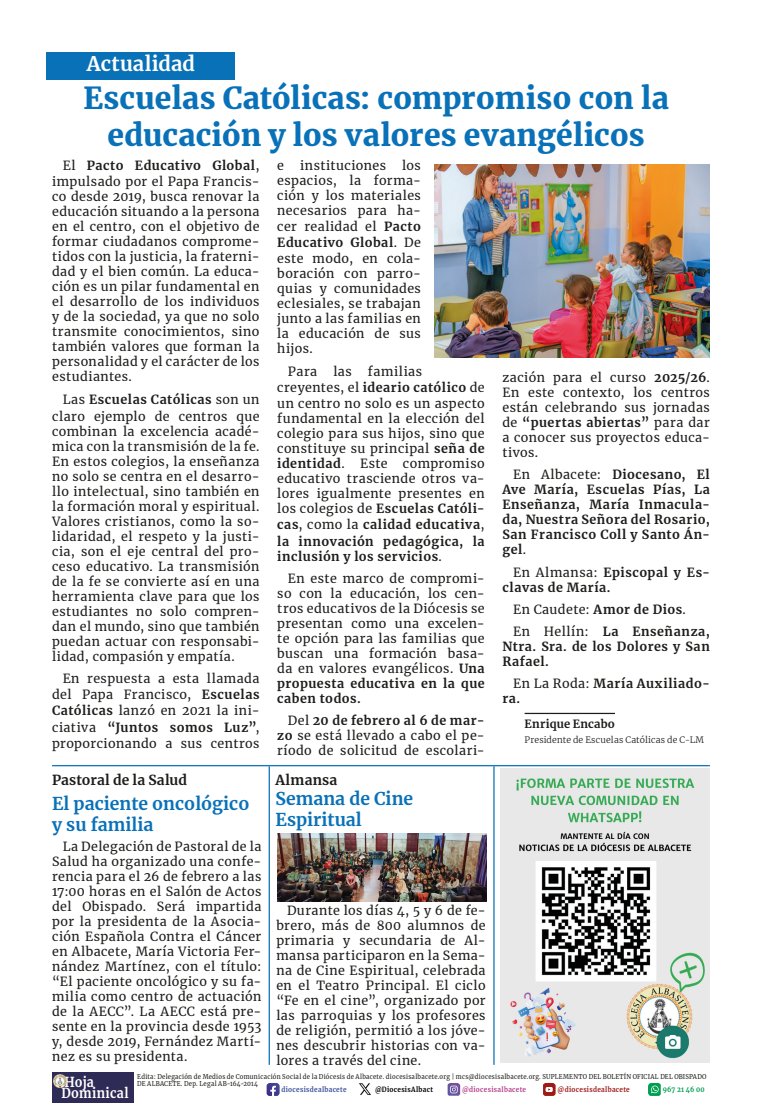
<style>
.page{position:relative;width:762px;height:1117px;background:#fff}
.page>*{position:absolute;margin:0;border:0;box-sizing:border-box;transform-origin:0 0}
.titular_sobre_foto{font:900 30px/37.5px "Merriweather";letter-spacing:.005em;color:#0971b8;text-align:center}
.CARTA_DEL_OBISPO{font:700 20px "Merriweather";letter-spacing:.005em;color:#fff}
.t1{font:700 17.5px "Merriweather";color:#0971b8}
.Firma_de_autor{font:700 13.75px "Merriweather";letter-spacing:.01em;color:#1d1d1b}
._0__hoja_dominical{font:700 13.62px "Merriweather";letter-spacing:.02em;color:#fff;scale:.91 1}
.t2{font:12.5px/15px "Merriweather";letter-spacing:.035em;color:#1d1d1b;text-align:justify}
.t3{font:700 12.5px/15px "Merriweather";letter-spacing:.045em;color:#1d1d1b}
.escritor_del_evangelio{font:700 11.25px "Merriweather";letter-spacing:.015em;color:#1d1d1b}
.escritor_del_evangelio-2{font:300 8.75px "Merriweather";letter-spacing:.015em;color:#1d1d1b}
._0__hoja_dominical-2{font:700 7px "Merriweather";letter-spacing:.045em;color:#9f1d1b;scale:.91 1}
._0__hoja_dominical-3{font:700 7px "Merriweather";letter-spacing:.045em;color:#3f529c;scale:.91 1}
._0__hoja_dominical-4{font:700 7px "Merriweather";letter-spacing:.05em;color:#b6428d;scale:.91 1}
._0__hoja_dominical-5{font:700 7px "Merriweather";letter-spacing:.05em;color:#000;scale:.91 1}
._0__hoja_dominical-6{font:700 7px "Merriweather";letter-spacing:.015em;color:#009c53;scale:.91 1}
._0__hoja_dominical-7{font:6.62px/7.1px "Merriweather";letter-spacing:.04em;color:#1d1d1b;scale:.91 1}
.s1{font-weight:700}
.s2{font-weight:400}
</style>
<div class="page">
<div style="left:47px;top:52px;width:188px;height:27px;background:#0971b8"></div>
<hr style="left:52px;top:764px;width:658px;height:2px;background:#0971b8">
<div style="left:52px;top:1072px;width:82px;height:30px;background:#2e2b56"></div>
<svg style="left:54px;top:1074px;width:12px;height:12px"></svg>
<svg style="left:267px;top:1083px;width:13px;height:12px"></svg>
<svg style="left:448px;top:1083px;width:12px;height:12px"></svg>
<svg style="left:543px;top:1083px;width:12px;height:12px"></svg>
<svg style="left:648px;top:1083px;width:13px;height:12px"></svg>
<svg style="left:359px;top:1083px;width:12px;height:12px"></svg>
<hr style="left:493px;top:766px;width:1px;height:298px;background:#0971b8">
<img style="left:435px;top:164px;width:275px;height:193px">
<hr style="left:525px;top:712px;width:90px;height:2px;background:#1d1d1b">
<img style="left:501px;top:768px;width:208px;height:294px">
<img style="left:277px;top:833px;width:209px;height:68px">
<hr style="left:269px;top:766px;width:1px;height:298px;background:#0971b8">
<p class="CARTA_DEL_OBISPO" style="left:87px;top:50px;width:110px">Actualidad</p>
<p class="titular_sobre_foto" style="left:84px;top:78px;width:587px">Escuelas Católicas: compromiso con la educación y los valores evangélicos</p>
<p class="t2" style="left:52px;top:156px;width:209px;line-height:16.2px;text-align:right">El <span class="s1">Pacto Educativo Global</span>, impulsado por el Papa Francis-</p>
<p class="t2" style="left:52px;top:188px;width:209px">co desde 2019, busca renovar la educación situando a la persona en el centro, con el objetivo de formar ciudadanos comprome&shy;tidos con la justicia, la fraterni&shy;dad y el bien común. La educa&shy;ción es un pilar fundamental en el desarrollo de los individuos y de la sociedad, ya que no solo transmite conocimientos, sino también valores que forman la personalidad y el carácter de los estudiantes.</p>
<p class="t2" style="left:52px;top:391px;width:209px;line-height:16.2px;text-align:right">Las <span class="s1">Escuelas Católicas</span> son un claro ejemplo de centros que</p>
<p class="t2" style="left:52px;top:423px;width:209px">combinan la excelencia acadé&shy;mica con la transmisión de la fe.<br>En estos colegios, la enseñanza no solo se centra en el desarro&shy;llo intelectual, sino también en la formación moral y espiritual.<br>Valores cristianos, como la so&shy;lidaridad, el respeto y la justi&shy;cia, son el eje central del pro&shy;ceso educativo. La transmisión de la fe se convierte así en una herramienta clave para que los estudiantes no solo compren&shy;dan el mundo, sino que también puedan actuar con responsabi&shy;lidad, compasión y empatía.</p>
<p class="t2" style="left:52px;top:669px;width:209px;line-height:16.2px;text-indent:11px">En respuesta a esta llamada del Papa Francisco, <span class="s1">Escuelas Católicas</span> lanzó en 2021 la ini&shy;ciativa <span class="s1">“Juntos somos Luz”</span>, proporcionando a sus centros</p>
<p class="Firma_de_autor" style="left:52px;top:770px;width:136px">Pastoral de la Salud</p>
<p class="t1" style="left:52px;top:791px;width:199px">El paciente oncológico</p>
<p class="t1" style="left:52px;top:812px;width:103px">y su familia</p>
<p class="t2" style="left:277px;top:157px;width:145px;text-indent:125px">los espacios, la forma&shy;ción y los materiales necesarios para ha-</p>
<p class="t2" style="left:277px;top:218px;width:145px;line-height:16.2px">cer realidad el <span class="s1">Pacto Educativo Global</span>. De este modo, en cola-</p>
<p class="t2" style="left:277px;top:266px;width:145px">boración con parro&shy;quias y comunidades eclesiales, se trabajan junto a las familias en la educación de sus hijos.</p>
<p class="t2" style="left:288px;top:363px;width:31px">Para</p>
<p class="t2" style="left:333px;top:363px;width:20px">las</p>
<p class="t2" style="left:277px;top:157px;width:8px">e</p>
<p class="t2" style="left:300px;top:157px;width:88px">instituciones</p>
<p class="t2" style="left:277px;top:362px;width:209px;line-height:16.2px;text-align:left;text-indent:91px">familias creyentes, el <span class="s1">ideario católico</span> de un centro no solo es un aspecto</p>
<p class="t2" style="left:277px;top:410px;width:209px">fundamental en la elección del colegio para sus hijos, sino que constituye su principal <span class="s1">seña de identidad</span>. Este compromiso educativo trasciende otros va&shy;lores igualmente presentes en los colegios de <span class="s1">Escuelas Católi-</span></p>
<p class="t3" style="left:277px;top:516px;width:209px;line-height:16.2px">cas<span class="s2">, como la</span> calidad educativa<span class="s2">, </span>la innovación pedagógica, la</p>
<p class="t3" style="left:277px;top:548px;width:166px">inclusión y los servicios<span class="s2">.</span></p>
<p class="t2" style="left:277px;top:570px;width:209px;text-indent:11px">En este marco de compromi&shy;so con la educación, los cen&shy;tros educativos de la Diócesis se presentan como una excelen&shy;te opción para las familias que buscan una formación basa&shy;da en valores evangélicos. <span class="s1">Una propuesta educativa en la que caben todos.</span></p>
<p class="t2" style="left:277px;top:712px;width:209px;text-indent:11px">Del <span class="s1">20 de febrero al 6 de mar&shy;zo</span> se está llevado a cabo el pe&shy;ríodo de solicitud de escolari-</p>
<p class="Firma_de_autor" style="left:276px;top:770px;width:63px">Almansa</p>
<p class="t1" style="left:276px;top:786px;width:139px">Semana de Cine</p>
<p class="t1" style="left:276px;top:807px;width:88px">Espiritual</p>
<p class="t2" style="left:502px;top:369px;width:209px">zación para el curso <span class="s1">2025/26</span>.<br>En este contexto, los centros están celebrando sus jornadas de <span class="s1">“puertas abiertas”</span> para dar a conocer sus proyectos educa&shy;tivos.</p>
<p class="t3" style="left:502px;top:467px;width:209px;text-align:justify;text-indent:11px"><span class="s2">En Albacete:</span> Diocesano, El Ave María, Escuelas Pías, La Enseñanza, María Inmacula&shy;da, Nuestra Señora del Rosario, San Francisco Coll y Santo Án&shy;gel<span class="s2">.</span></p>
<p class="t3" style="left:502px;top:564px;width:209px;text-indent:11px"><span class="s2">En Almansa:</span> Episcopal y Es&shy;clavas de María.</p>
<p class="t2" style="left:513px;top:601px;width:174px">En Caudete: <span class="s1">Amor de Dios</span>.</p>
<p class="t3" style="left:502px;top:623px;width:209px;text-align:justify;text-indent:11px"><span class="s2">En Hellín:</span> La Enseñanza, Ntra. Sra. de los Dolores y San Rafael.</p>
<p class="t3" style="left:502px;top:675px;width:209px;text-indent:11px"><span class="s2">En La Roda:</span> María Auxiliado&shy;ra.</p>
<p class="escritor_del_evangelio" style="left:525px;top:716px;width:92px">Enrique Encabo</p>
<p class="escritor_del_evangelio-2" style="left:525px;top:733px;width:181px">Presidente de Escuelas Católicas de C-LM</p>
<p class="t2" style="left:52px;top:838px;width:211px;text-indent:11px">La Delegación de Pastoral de la Salud ha organizado una confe&shy;rencia para el 26 de febrero a las 17:00 horas en el Salón de Actos del Obispado. Será impartida por la presidenta de la Asocia&shy;ción Española Contra el Cáncer en Albacete, María Victoria Fer&shy;nández Martínez, con el título: “El paciente oncológico y su fa&shy;milia como centro de actuación de la AECC”. La AECC está pre&shy;sente en la provincia desde 1953 y, desde 2019, Fernández Martí&shy;nez es su presidenta.</p>
<p class="_0__hoja_dominical" style="left:61px;top:1083px;width:75px">Dominical</p>
<p class="t2" style="left:276px;top:902px;width:211px;text-indent:11px">Durante los días 4, 5 y 6 de fe&shy;brero, más de 800 alumnos de primaria y secundaria de Al&shy;mansa participaron en la Sema&shy;na de Cine Espiritual, celebrada en el Teatro Principal. El ciclo “Fe en el cine”, organizado por las parroquias y los profesores de religión, permitió a los jóve&shy;nes descubrir historias con va&shy;lores a través del cine.</p>
<p class="_0__hoja_dominical" style="left:65px;top:1072px;width:34px">Hoja</p>
<p class="_0__hoja_dominical-7" style="left:137px;top:1072px;width:627px">Edita: Delegación de Medios de Comunicación Social de la Diócesis de Albacete. diocesisalbacete.org | mcs@diocesisalbacete.org. SUPLEMENTO DEL BOLETÍN OFICIAL DEL OBISPADO<br>DE ALBACETE. Dep. Legal AB-164-2014</p>
<p class="_0__hoja_dominical-3" style="left:281px;top:1084px;width:73px">diocesisdealbacete</p>
<p class="_0__hoja_dominical-5" style="left:375px;top:1083px;width:65px">@DiocesisAlbact</p>
<p class="_0__hoja_dominical-4" style="left:462px;top:1084px;width:72px">@diocesisalbacete</p>
<p class="_0__hoja_dominical-2" style="left:558px;top:1084px;width:81px">@diocesisdealbacete</p>
<p class="_0__hoja_dominical-6" style="left:663px;top:1084px;width:47px">967 21 46 00</p>
</div>
